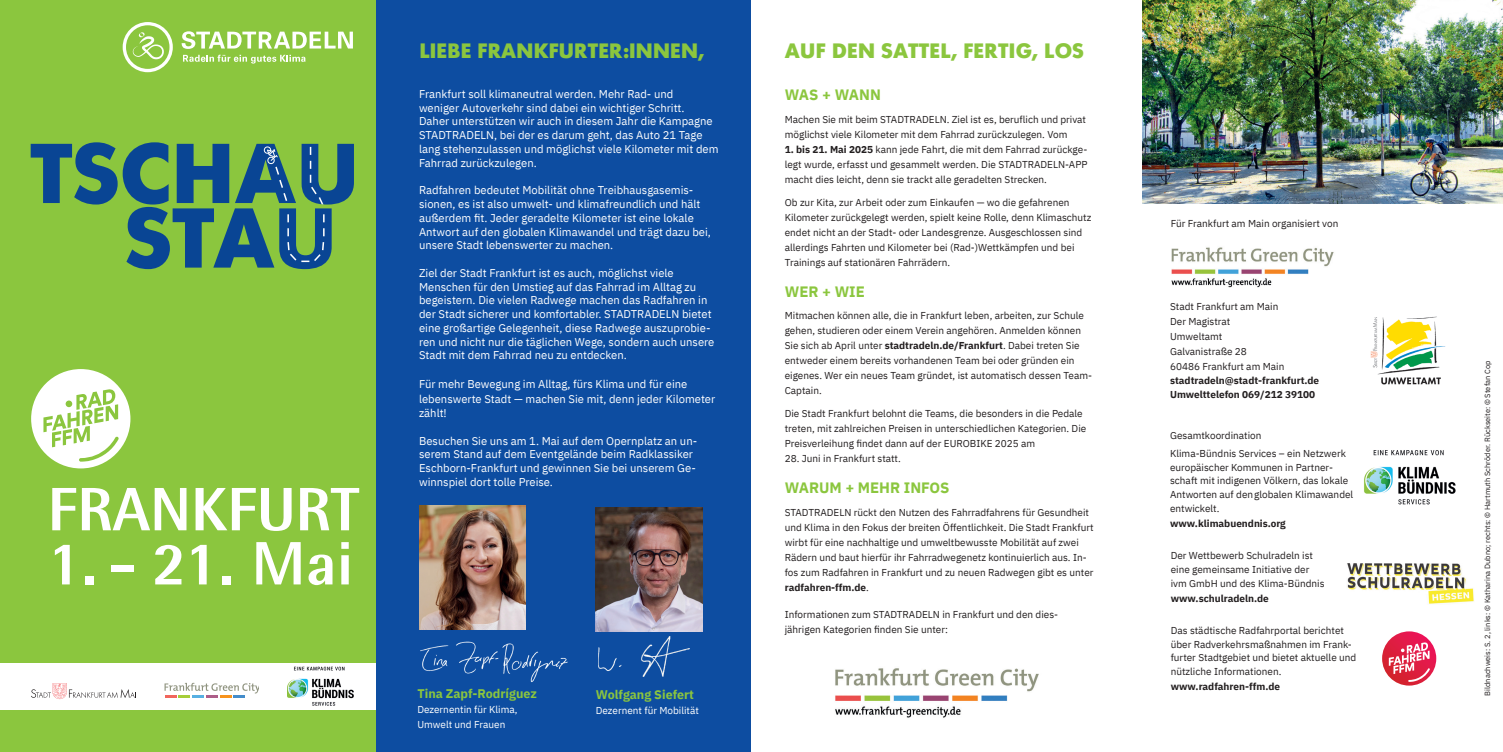
<style>
.page{position:relative;width:1503px;height:752px;background:#fff}
.page>*{position:absolute;margin:0;border:0;box-sizing:border-box;transform-origin:0 0}
._02_UWA_Kapitelüberschrift_V_1{font:700 83.75px "Futura BQ";letter-spacing:.01em;color:#094594}
._02_UWA_Unterzeile_V_1{font:800 61.25px "Rotis Semi Sans Pro";color:#fff}
.Absatzformat_4{font:700 20.62px "Futura BQ";letter-spacing:.01em;color:#8bc63e}
.Absatzformat_2{font:700 15px "IBM Plex Sans";color:#8bc63e}
.Absatzformat_1{font:700 15px "IBM Plex Sans";color:#8bc63e}
.Absatzformat_1-2{font:700 12.5px "IBM Plex Sans";color:#8bc63e}
.Absatzformat_1-3{font:11.25px/13.8px "IBM Plex Sans";color:#fff}
.Absatzformat_1-4{font:10px/15px "IBM Plex Sans";color:#231f20}
.Absatzformat_1-5{font:700 10px "IBM Plex Sans";color:#231f20}
.Absatzformat_1-6{font:10px "IBM Plex Sans";color:#fff}
.Absatzformat_1-7{font:7.5px "IBM Plex Sans";color:#231f20}
.s1{font-weight:700}
</style>
<div class="page">
<img style="left:1142px;top:0;width:360px;height:203px">
<div style="left:0;top:0;width:376px;height:751px;background:#8bc63e"></div>
<img style="left:1370px;top:316px;width:76px;height:69px">
<img style="left:1364px;top:450px;width:92px;height:55px">
<img style="left:1171px;top:247px;width:163px;height:41px">
<img style="left:1347px;top:563px;width:127px;height:41px">
<svg style="left:1382px;top:631px;width:54px;height:54px"></svg>
<svg style="left:1388px;top:641px;width:41px;height:40px"></svg>
<svg style="left:123px;top:22px;width:50px;height:50px"></svg>
<svg style="left:182px;top:31px;width:171px;height:18px"></svg>
<svg style="left:183px;top:55px;width:122px;height:8px"></svg>
<div style="left:31px;top:369px;width:99px;height:99px;background:#fff;border-radius:50%"></div>
<svg style="left:43px;top:389px;width:76px;height:72px"></svg>
<svg style="left:287px;top:214px;width:2px;height:8px"></svg>
<svg style="left:287px;top:228px;width:38px;height:34px"></svg>
<svg style="left:263px;top:146px;width:25px;height:55px"></svg>
<svg style="left:309px;top:175px;width:15px;height:30px"></svg>
<div style="left:0;top:662px;width:389px;height:47px;background:#fff"></div>
<svg style="left:31px;top:683px;width:105px;height:15px"></svg>
<svg style="left:165px;top:697px;width:80px;height:1px"></svg>
<svg style="left:164px;top:682px;width:95px;height:15px"></svg>
<img style="left:287px;top:666px;width:67px;height:40px">
<div style="left:376px;top:0;width:375px;height:751px;background:#0d4da1"></div>
<img style="left:596px;top:507px;width:106px;height:124px">
<img style="left:419px;top:505px;width:107px;height:124px">
<img style="left:420px;top:641px;width:148px;height:41px">
<img style="left:598px;top:636px;width:91px;height:40px">
<img style="left:835px;top:668px;width:204px;height:50px">
<h1 class="_02_UWA_Kapitelüberschrift_V_1" style="left:30px;top:118px;width:330px">TSCHAU</h1>
<h1 class="_02_UWA_Kapitelüberschrift_V_1" style="left:126px;top:183px;width:212px">STAU</h1>
<p class="_02_UWA_Unterzeile_V_1" style="left:48px;top:470px;width:313px">FRANKFURT</p>
<p class="_02_UWA_Unterzeile_V_1" style="left:48px;top:524px;width:307px">1. - 21. Mai</p>
<p class="Absatzformat_4" style="left:419px;top:38px;width:286px">LIEBE FRANKFURTER:INNEN,</p>
<p class="Absatzformat_1-3" style="left:419px;top:86px;width:301px">Frankfurt soll klimaneutral werden. Mehr Rad- und<br>weniger Autoverkehr sind dabei ein wichtiger Schritt.<br>Daher unterstützen wir auch in diesem Jahr die Kampagne STADTRADELN, bei der es darum geht, das Auto 21 Tage lang stehenzulassen und möglichst viele Kilometer mit dem Fahrrad zurückzulegen.</p>
<p class="Absatzformat_1-3" style="left:419px;top:182px;width:293px">Radfahren bedeutet Mobilität ohne Treibhausgasemis&shy;sionen, es ist also umwelt- und klimafreundlich und hält außerdem fit. Jeder geradelte Kilometer ist eine lokale Antwort auf den globalen Klimawandel und trägt dazu bei, unsere Stadt lebenswerter zu machen.</p>
<p class="Absatzformat_1-3" style="left:419px;top:265px;width:297px">Ziel der Stadt Frankfurt ist es auch, möglichst viele Menschen für den Umstieg auf das Fahrrad im Alltag zu begeistern. Die vielen Radwege machen das Radfahren in der Stadt sicherer und komfortabler. STADTRADELN bietet eine großartige Gelegenheit, diese Radwege auszuprobie&shy;ren und nicht nur die täglichen Wege, sondern auch unsere Stadt mit dem Fahrrad neu zu entdecken.</p>
<p class="Absatzformat_1-3" style="left:419px;top:375px;width:298px;line-height:15px">Für mehr Bewegung im Alltag, fürs Klima und für eine lebenswerte Stadt — machen Sie mit, denn jeder Kilometer</p>
<p class="Absatzformat_1-3" style="left:419px;top:405px;width:29px">zählt!</p>
<p class="Absatzformat_1-3" style="left:419px;top:432px;width:280px">Besuchen Sie uns am 1. Mai auf dem Opernplatz an un&shy;serem Stand auf dem Eventgelände beim Radklassiker Eschborn-Frankfurt und gewinnen Sie bei unserem Ge&shy;winnspiel dort tolle Preise.</p>
<p class="Absatzformat_1-2" style="left:417px;top:683px;width:121px">Tina Zapf-Rodríguez</p>
<p class="Absatzformat_1-6" style="left:417px;top:701px;width:102px">Dezernentin für Klima,</p>
<p class="Absatzformat_1-6" style="left:417px;top:716px;width:89px">Umwelt und Frauen</p>
<p class="Absatzformat_1-2" style="left:596px;top:684px;width:100px">Wolfgang Siefert</p>
<p class="Absatzformat_1-6" style="left:596px;top:702px;width:105px">Dezernent für Mobilität</p>
<p class="Absatzformat_4" style="left:785px;top:37px;width:300px">AUF DEN SATTEL, FERTIG, LOS</p>
<p class="Absatzformat_2" style="left:784px;top:83px;width:98px">WAS + WANN</p>
<p class="Absatzformat_1-4" style="left:784px;top:111px;width:303px">Machen Sie mit beim STADTRADELN. Ziel ist es, beruflich und privat möglichst viele Kilometer mit dem Fahrrad zurückzulegen. Vom</p>
<p class="Absatzformat_1-4" style="left:784px;top:141px;width:304px;text-align:justify"><span class="s1">1. bis 21. Mai 2025</span> kann jede Fahrt, die mit dem Fahrrad zurückge&shy;legt wurde, erfasst und gesammelt werden. Die STADTRADELN-APP macht dies leicht, denn sie trackt alle geradelten Strecken.</p>
<p class="Absatzformat_1-4" style="left:784px;top:193px;width:308px">Ob zur Kita, zur Arbeit oder zum Einkaufen — wo die gefahrenen Kilometer zurückgelegt werden, spielt keine Rolle, denn Klimaschutz endet nicht an der Stadt- oder Landesgrenze. Ausgeschlossen sind allerdings Fahrten und Kilometer bei (Rad-)Wettkämpfen und bei Trainings auf stationären Fahrrädern.</p>
<p class="Absatzformat_2" style="left:784px;top:279px;width:82px">WER + WIE</p>
<p class="Absatzformat_1-4" style="left:784px;top:307px;width:301px">Mitmachen können alle, die in Frankfurt leben, arbeiten, zur Schule gehen, studieren oder einem Verein angehören. Anmelden können<br>Sie sich ab April unter <span class="s1">stadtradeln.de/Frankfurt</span>. Dabei treten Sie</p>
<p class="Absatzformat_1-4" style="left:784px;top:352px;width:309px">entweder einem bereits vorhandenen Team bei oder gründen ein eigenes. Wer ein neues Team gründet, ist automatisch dessen Team-<br>Captain.</p>
<p class="Absatzformat_1-4" style="left:784px;top:405px;width:303px">Die Stadt Frankfurt belohnt die Teams, die besonders in die Pedale treten, mit zahlreichen Preisen in unterschiedlichen Kategorien. Die<br>Preisverleihung findet dann auf der EUROBIKE 2025 am</p>
<p class="Absatzformat_1-4" style="left:784px;top:450px;width:118px">28. Juni in Frankfurt statt.</p>
<p class="Absatzformat_1" style="left:784px;top:476px;width:166px">WARUM + MEHR INFOS</p>
<p class="Absatzformat_1-4" style="left:784px;top:503px;width:310px">STADTRADELN rückt den Nutzen des Fahrradfahrens für Gesundheit und Klima in den Fokus der breiten Öffentlichkeit. Die Stadt Frankfurt wirbt für eine nachhaltige und umweltbewusste Mobilität auf zwei Rädern und baut hierfür ihr Fahrradwegenetz kontinuierlich aus. In&shy;fos zum Radfahren in Frankfurt und zu neuen Radwegen gibt es unter <span class="s1">radfahren-ffm.de</span>.</p>
<p class="Absatzformat_1-4" style="left:784px;top:606px;width:275px">Informationen zum STADTRADELN in Frankfurt und den dies&shy;jährigen Kategorien finden Sie unter:</p>
<p class="Absatzformat_1-4" style="left:1170px;top:215px;width:169px">Für Frankfurt am Main organisiert von</p>
<p class="Absatzformat_1-4" style="left:1170px;top:298px;width:110px">Stadt Frankfurt am Main</p>
<p class="Absatzformat_1-4" style="left:1170px;top:313px;width:62px">Der Magistrat</p>
<p class="Absatzformat_1-4" style="left:1170px;top:328px;width:116px">Umweltamt<br>Galvanistraße 28<br>60486 Frankfurt am Main</p>
<p class="Absatzformat_1-5" style="left:1170px;top:372px;width:151px">stadtradeln@stadt-frankfurt.de</p>
<p class="Absatzformat_1-5" style="left:1170px;top:386px;width:147px">Umwelttelefon 069/212 39100</p>
<p class="Absatzformat_1-4" style="left:1170px;top:427px;width:93px">Gesamtkoordination</p>
<p class="Absatzformat_1-4" style="left:1170px;top:445px;width:185px;line-height:13.8px">Klima-Bündnis Services – ein Netzwerk europäischer Kommunen in Partner&shy;schaft mit indigenen Völkern, das lokale Antworten auf den globalen Klimawandel entwickelt.</p>
<p class="Absatzformat_1-5" style="left:1170px;top:515px;width:117px">www.klimabuendnis.org</p>
<p class="Absatzformat_1-4" style="left:1170px;top:547px;width:144px">Der Wettbewerb Schulradeln ist</p>
<p class="Absatzformat_1-4" style="left:1170px;top:560px;width:140px">eine gemeinsame Initiative der</p>
<p class="Absatzformat_1-4" style="left:1170px;top:574px;width:155px">ivm GmbH und des Klima-Bündnis</p>
<p class="Absatzformat_1-5" style="left:1170px;top:589px;width:100px">www.schulradeln.de</p>
<p class="Absatzformat_1-4" style="left:1170px;top:622px;width:187px;line-height:13.8px">Das städtische Radfahrportal berichtet über Radverkehrsmaßnahmen im Frank&shy;furter Stadtgebiet und bietet aktuelle und nützliche Informationen.</p>
<p class="Absatzformat_1-5" style="left:1170px;top:678px;width:111px">www.radfahren-ffm.de</p>
<p class="Absatzformat_1-7" style="left:1481px;top:695px;width:336px;rotate:-90deg">Bildnachweis: S. 2, links: © Katharina Dubno; rechts: © Hartmuth Schröder. Rückseite: © Stefan Cop</p>
</div>
